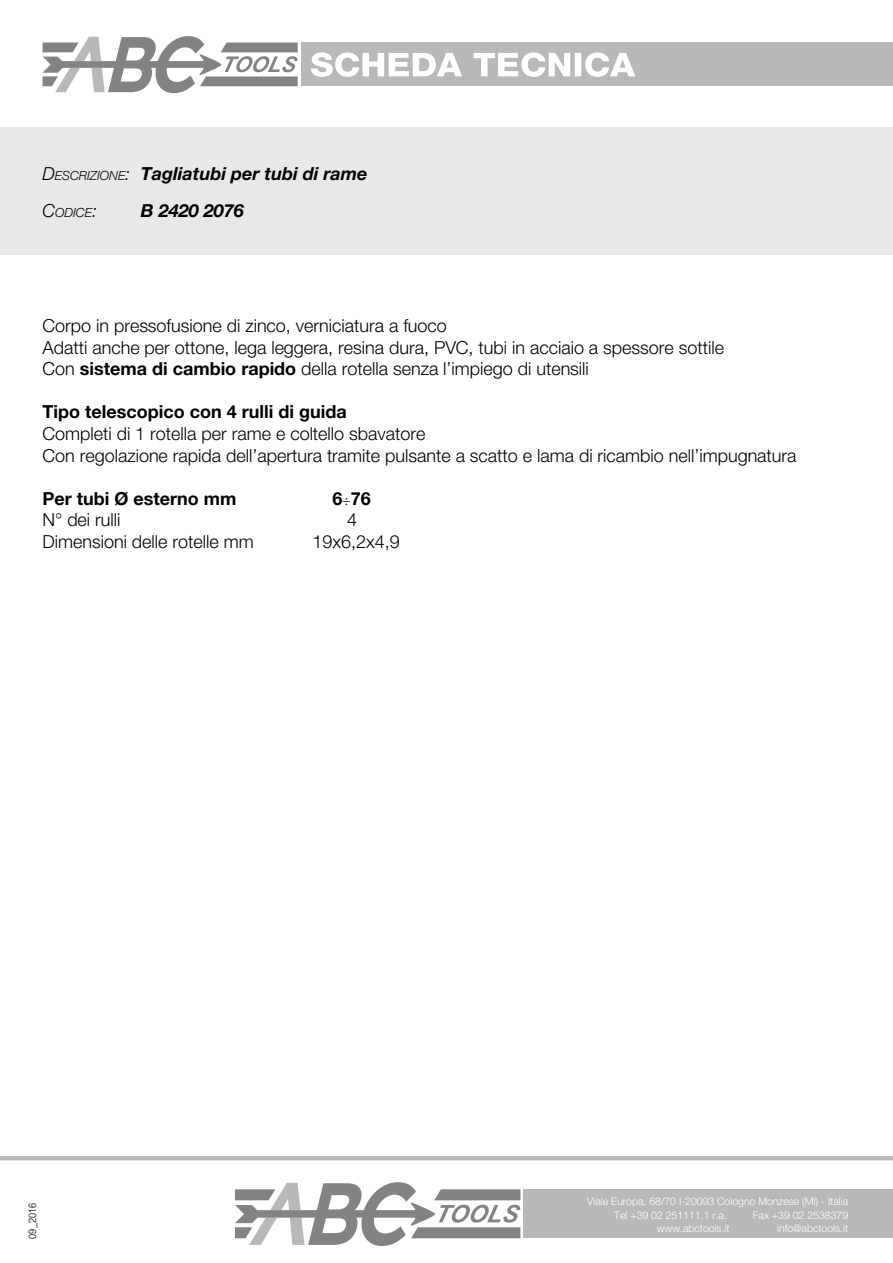
<style>
.page{position:relative;width:893px;height:1263px;background:#fff}
.page>*{position:absolute;margin:0;border:0;box-sizing:border-box;transform-origin:0 0}
.t1{font:300 18px "Helvetica Amos";color:#000}
.t2{font:italic 700 18px/37.5px "Helvetica Amos";color:#000}
.t3{font:700 18px "Helvetica Amos";color:#000}
.t4{font:italic 300 12.6px "Helvetica Amos";color:#000}
.t5{font:300 10.5px/13.5px "Helvetica Amos";color:#fff}
.t6{font:300 10.5px "Helvetica Amos Cond";color:#000}
.s1{font-weight:300}
.s2{font-weight:300;font-size:12.6px}
.s3{font-size:18px}
.s4{font-weight:700}
.s5{font-weight:300;font-size:13.5px}
</style>
<div class="page">
<svg style="left:43px;top:36px;width:255px;height:57px"></svg>
<div style="left:301px;top:43px;width:592px;height:43px;background:#b8b8b8"></div>
<svg style="left:235px;top:1182px;width:285px;height:64px"></svg>
<div style="left:523px;top:1189px;width:370px;height:49px;background:#b8b8b8"></div>
<div style="left:0;top:128px;width:893px;height:127px;background:#e8e8e8"></div>
<hr style="left:0;top:1156px;width:893px;height:4px;background:#bbb">
<svg style="left:311px;top:52px;width:324px;height:25px"></svg>
<p class="t2" style="left:43px;top:155px;width:326px"><span class="s1">D</span><span class="s2">ESCRIZIONE</span><span class="s1">:</span> Tagliatubi per tubi di rame</p>
<p class="t4" style="left:43px;top:206px;width:56px"><span class="s3">C</span>ODICE<span class="s3">:</span></p>
<p class="t2" style="left:141px;top:192px;width:105px">B 2420 2076</p>
<p class="t2" style="left:141px;top:155px;width:120px">X<br>X XXXX XXXX</p>
<p class="t1" style="left:43px;top:315px;width:406px">Corpo in pressofusione di zinco, verniciatura a fuoco</p>
<p class="t1" style="left:43px;top:337px;width:683px">Adatti anche per ottone, lega leggera, resina dura, PVC, tubi in acciaio a spessore sottile</p>
<p class="t1" style="left:43px;top:358px;width:548px">Con <span class="s4">sistema di cambio rapido</span> della rotella senza l’impiego di utensili</p>
<p class="t3" style="left:43px;top:402px;width:306px">Tipo telescopico con 4 rulli di guida</p>
<p class="t1" style="left:43px;top:423px;width:384px">Completi di 1 rotella per rame e coltello sbavatore</p>
<p class="t1" style="left:43px;top:445px;width:755px">Con regolazione rapida dell’apertura tramite pulsante a scatto e lama di ricambio nell’impugnatura</p>
<p class="t3" style="left:43px;top:488px;width:195px">Per tubi Ø esterno mm</p>
<p class="t3" style="left:333px;top:488px;width:40px">6<span class="s5">÷</span>76</p>
<p class="t1" style="left:43px;top:510px;width:80px">N° dei rulli</p>
<p class="t1" style="left:347px;top:510px;width:11px">4</p>
<p class="t1" style="left:43px;top:531px;width:213px">Dimensioni delle rotelle mm</p>
<p class="t1" style="left:313px;top:531px;width:89px">19x6,2x4,9</p>
<p class="t6" style="left:26px;top:1238px;width:37px;rotate:-90deg">09_2016</p>
<p class="t5" style="left:614px;top:1195px;width:235px;text-indent:-27px">Viale Europa, 68/70 I-20093 Cologno Monzese (MI) - Italia<br>Tel +39 02 251111.1 r.a.</p>
<p class="t5" style="left:753px;top:1208px;width:97px">Fax +39 02 2538379</p>
<p class="t5" style="left:657px;top:1222px;width:74px">www.abctools.it</p>
<p class="t5" style="left:777px;top:1222px;width:73px">info@abctools.it</p>
</div>
